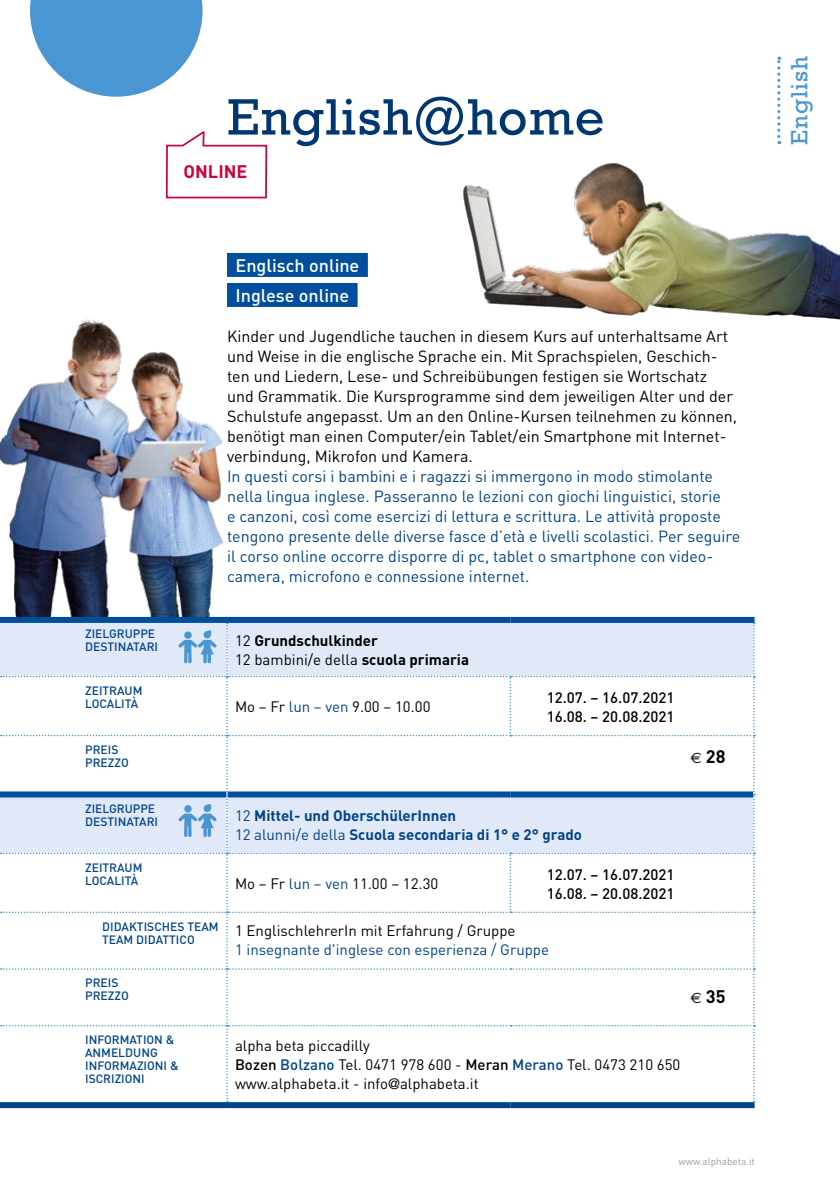
<style>
.page{position:relative;width:840px;height:1191px;background:#fff}
.page>*{position:absolute;margin:0;border:0;box-sizing:border-box;transform-origin:0 0}
.t1{font:52px "Rockwell";letter-spacing:.02em;color:#003770}
.t2{font:24px "Rockwell";letter-spacing:.04em;color:#4a96d2}
.t3{font:500 18px/30px "DIN";color:#fff}
.t4{font:700 18px "DIN";color:#000}
.t5{font:700 18px "DIN";color:#ca0538}
.t6{font:16px/20px "DIN";color:#000}
.t7{font:16px/20px "DIN";color:#048}
.t8{font:15px/19px "DIN";color:#000}
.t9{font:700 15px/19px "DIN";color:#048}
.t10{font:500 15px/19px "DIN";color:#000}
.t11{font:700 15px/19px "DIN";color:#000}
.t12{font:15px "DIN";color:#048}
.t13{font:500 12px/13px "DIN";color:#048}
.t14{font:10px "DIN";color:#9d9d9c}
.s1{font-weight:400}
.s2{color:#048}
.s3{font-family:"Euro Sans";font-weight:400;font-size:15px}
.s4{font-weight:500}
.s5{font-weight:500;color:#048}
.s6{font-family:"Avenir"}
</style>
<div class="page">
<svg style="left:777px;top:57px;width:2px;height:87px"></svg>
<img style="left:0;top:282px;width:238px;height:335px">
<div style="left:227px;top:253px;width:140px;height:24px;background:#004f9f"></div>
<div style="left:227px;top:283px;width:130px;height:24px;background:#004f9f"></div>
<svg style="left:30px;top:0;width:172px;height:97px"></svg>
<div style="left:0;top:617px;width:227px;height:6px;background:#004f9f"></div>
<div style="left:227px;top:617px;width:283px;height:6px;background:#004f9f"></div>
<div style="left:510px;top:617px;width:244px;height:6px;background:#004f9f"></div>
<div style="left:0;top:1102px;width:227px;height:6px;background:#048"></div>
<div style="left:227px;top:1102px;width:283px;height:6px;background:#048"></div>
<div style="left:510px;top:1102px;width:244px;height:6px;background:#048"></div>
<svg style="left:1px;top:623px;width:753px;height:479px"></svg>
<svg style="left:165px;top:131px;width:103px;height:68px"></svg>
<img style="left:463px;top:162px;width:376px;height:158px">
<h1 class="t1" style="left:227px;top:87px;width:379px">English@home</h1>
<p class="t5" style="left:183px;top:160px;width:65px">ONLINE</p>
<p class="t3" style="left:235px;top:249px;width:125px">Englisch online<br>Inglese online</p>
<p class="t6" style="left:227px;top:325px;width:511px">Kinder und Jugendliche tauchen in diesem Kurs auf unterhaltsame Art und Weise in die englische Sprache ein. Mit Sprachspielen, Geschich&shy;ten und Liedern, Lese- und Schreibübungen festigen sie Wortschatz und Grammatik. Die Kursprogramme sind dem jeweiligen Alter und der Schulstufe angepasst. Um an den Online-Kursen teilnehmen zu können, benötigt man einen Computer/ein Tablet/ein Smartphone mit Internet&shy;verbindung, Mikrofon und Kamera.</p>
<p class="t7" style="left:227px;top:465px;width:514px">In questi corsi i bambini e i ragazzi si immergono in modo stimolante nella lingua inglese. Passeranno le lezioni con giochi linguistici, storie<br>e canzoni, così come esercizi di lettura e scrittura. Le attività proposte tengono presente delle diverse fasce d’età e livelli scolastici. Per seguire il corso online occorre disporre di pc, tablet o smartphone con video&shy;camera, microfono e connessione internet.</p>
<p class="t13" style="left:85px;top:627px;width:74px">ZIELGRUPPE<br>DESTINATARI</p>
<p class="t11" style="left:235px;top:631px;width:235px"><span class="s1">12</span> Grundschulkinder<br><span class="s1">12 bambini/e della</span> scuola primaria</p>
<p class="t13" style="left:85px;top:684px;width:59px">ZEITRAUM<br>LOCALITÀ</p>
<p class="t8" style="left:235px;top:697px;width:197px">Mo – Fr <span class="s2">lun – ven</span> 9.00 – 10.00</p>
<p class="t10" style="left:546px;top:687px;width:129px">12.07. – 16.07.2021<br>16.08. – 20.08.2021</p>
<p class="t13" style="left:85px;top:742px;width:45px">PREIS<br>PREZZO</p>
<p class="t4" style="left:690px;top:744px;width:36px"><span class="s3">€</span> 28</p>
<p class="t13" style="left:85px;top:801px;width:74px">ZIELGRUPPE<br>DESTINATARI</p>
<p class="t9" style="left:235px;top:805px;width:348px"><span class="s1">12</span> Mittel- und OberschülerInnen<br><span class="s1">12 alunni/e della</span> Scuola secondaria di 1° e 2° grado</p>
<p class="t13" style="left:85px;top:860px;width:59px">ZEITRAUM<br>LOCALITÀ</p>
<p class="t8" style="left:235px;top:873px;width:205px">Mo – Fr <span class="s2">lun – ven</span> 11.00 – 12.30</p>
<p class="t10" style="left:546px;top:864px;width:129px">12.07. – 16.07.2021<br>16.08. – 20.08.2021</p>
<p class="t13" style="left:102px;top:919px;width:118px">DIDAKTISCHES TEAM<br>TEAM DIDATTICO</p>
<p class="t8" style="left:235px;top:920px;width:282px">1 EnglischlehrerIn mit Erfahrung / Gruppe</p>
<p class="t12" style="left:235px;top:940px;width:315px">1 insegnante d'inglese con esperienza / Gruppe</p>
<p class="t13" style="left:85px;top:976px;width:45px">PREIS<br>PREZZO</p>
<p class="t4" style="left:690px;top:985px;width:36px"><span class="s3">€</span> 35</p>
<p class="t13" style="left:85px;top:1033px;width:95px">INFORMATION &amp;<br>ANMELDUNG<br>INFORMAZIONI &amp;<br>ISCRIZIONI</p>
<p class="t8" style="left:235px;top:1036px;width:446px">alpha beta piccadilly<br><span class="s4">Bozen</span> <span class="s5">Bolzano</span> Tel. 0471 978 600 - <span class="s4">Meran</span> <span class="s5">Merano</span> Tel. 0473 210 650 www.alphabeta.it - info<span class="s6">@</span>alphabeta.it</p>
<p class="t14" style="left:678px;top:1155px;width:78px">www.alphabeta.it</p>
<h2 class="t2" style="left:785px;top:145px;width:90px;rotate:-90deg">English</h2>
</div>
